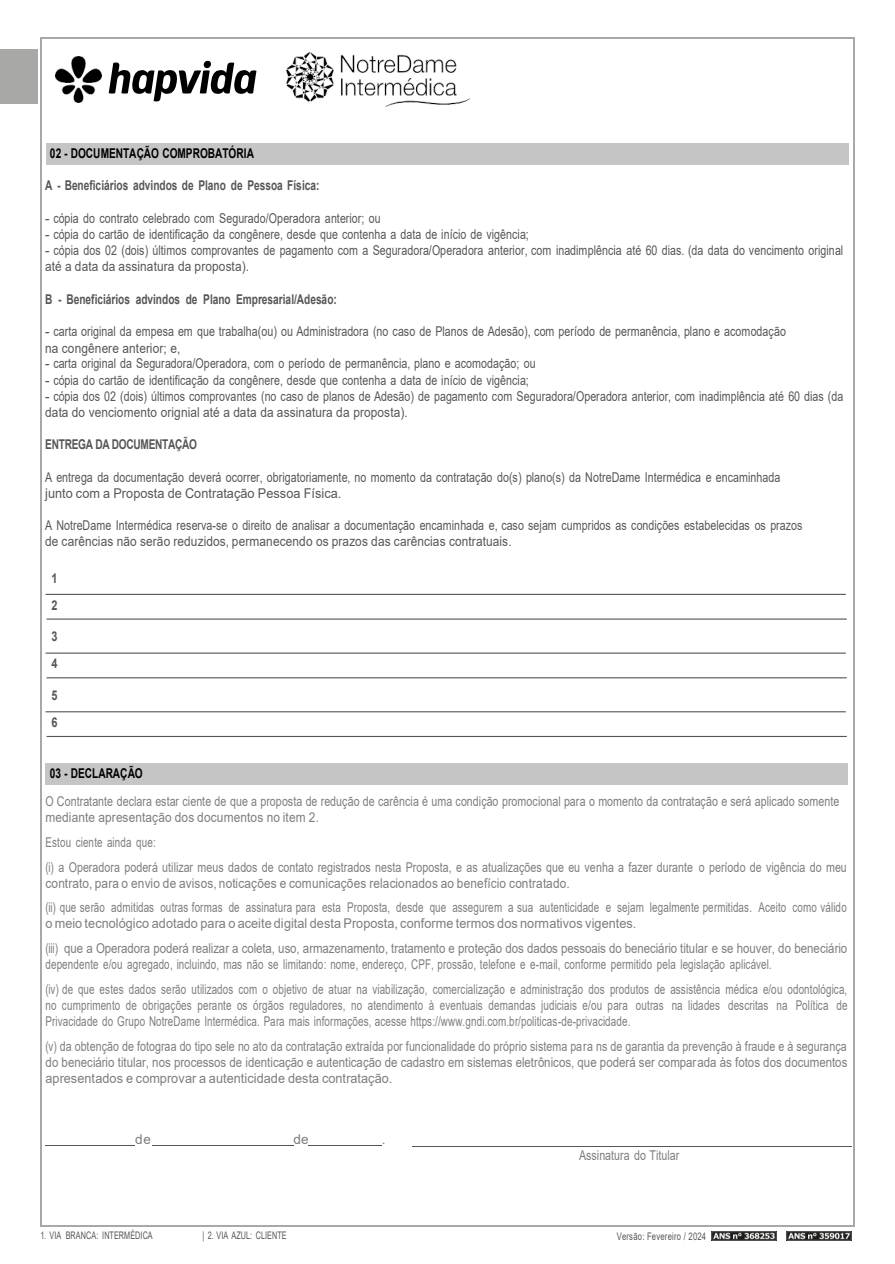
<style>
.page{position:relative;width:895px;height:1264px;background:#fff}
.page>*{position:absolute;margin:0;border:0;box-sizing:border-box;transform-origin:0 0}
.t1{font:13.5px/16px "Arial";letter-spacing:.01em;color:#7d7d7c;scale:.73 1}
.t2{font:13.5px/15.9px "Arial";letter-spacing:.005em;color:#565655}
.t3{font:13.5px/16px "Arial";letter-spacing:.005em;color:#565655;scale:.79 1}
.t4{font:13.5px/25px "Arial";letter-spacing:.01em;color:#7d7d7c;scale:.94 1}
.t5{font:13.5px/24.6px "Arial";letter-spacing:.01em;color:#7d7d7c;scale:.88 1}
.t6{font:13.5px/15.9px "Arial";letter-spacing:.01em;color:#7d7d7c;scale:.79 1}
.t7{font:700 13.5px "Arial";letter-spacing:-.005em;color:#565655;scale:.75 1}
.t8{font:700 13.5px "Arial";letter-spacing:.005em;color:#000;scale:.75 1}
.t9{font:700 13.5px "Arial";letter-spacing:-.03em;color:#565655;scale:.75 1}
.t10{font:700 13.5px/26.8px "Arial";letter-spacing:-.005em;color:#565655;scale:.81 1}
.t11{font:13.5px "Arial";letter-spacing:.01em;color:#7d7d7c}
.t12{font:10.5px "Arial";letter-spacing:.005em;color:#565655;scale:.69 1}
.t13{font:10.5px "Arial";letter-spacing:.025em;color:#565655;scale:.73 1}
</style>
<div class="page">
<img style="left:711px;top:1231px;width:65px;height:10px">
<img style="left:786px;top:1231px;width:65px;height:10px">
<hr style="left:46px;top:594px;width:799px;height:1px;background:#565655">
<hr style="left:46px;top:652px;width:799px;height:2px;background:#565655">
<hr style="left:46px;top:711px;width:799px;height:1px;background:#565655">
<div style="left:46px;top:763px;width:801px;height:22px;background:#c5c5c5"></div>
<hr style="left:45px;top:1145px;width:90px;height:1px;background:#565655">
<hr style="left:152px;top:1145px;width:141px;height:1px;background:#565655">
<hr style="left:308px;top:1145px;width:73px;height:1px;background:#565655">
<hr style="left:412px;top:1146px;width:438px;height:1px;background:#565655">
<hr style="left:46px;top:736px;width:800px;height:1px;background:#565655">
<hr style="left:46px;top:677px;width:800px;height:1px;background:#565655">
<hr style="left:46px;top:618px;width:800px;height:2px;background:#565655">
<div style="left:46px;top:144px;width:801px;height:21px;background:#c5c5c5"></div>
<img style="left:56px;top:56px;width:46px;height:46px">
<img style="left:287px;top:53px;width:182px;height:53px">
<svg style="left:109px;top:61px;width:147px;height:40px"></svg>
<div style="left:0;top:50px;width:38px;height:54px;background:#a8a8a7"></div>
<hr style="left:42px;top:37px;width:810px;height:2px;background:#a8a8a7">
<hr style="left:40px;top:39px;width:2px;height:1186px;background:#a8a8a7">
<hr style="left:852px;top:39px;width:2px;height:1186px;background:#a8a8a7">
<hr style="left:42px;top:1225px;width:810px;height:2px;background:#a8a8a7">
<p class="t8" style="left:50px;top:143px;width:273px">02 - DOCUMENTAÇÃO COMPROBATÓRIA</p>
<p class="t7" style="left:45px;top:176px;width:367px">A - Beneficiários advindos de Plano de Pessoa Física:</p>
<p class="t2" style="left:45px;top:210px;width:337px">- cópia do contrato celebrado com Segurado/Operadora anterior; ou</p>
<p class="t2" style="left:45px;top:226px;width:485px">- cópia do cartão de identificação da congênere, desde que contenha a data de início de vigência;</p>
<p class="t2" style="left:45px;top:242px;width:799px">- cópia dos 02 (dois) últimos comprovantes de pagamento com a Seguradora/Operadora anterior, com inadimplência até 60 dias. (da data do vencimento original até a data da assinatura da proposta).</p>
<p class="t7" style="left:45px;top:289px;width:390px">B - Beneficiários advindos de Plano Empresarial/Adesão:</p>
<p class="t2" style="left:45px;top:323px;width:742px;line-height:16.5px">- carta original da empesa em que trabalha(ou) ou Administradora (no caso de Planos de Adesão), com período de permanência, plano e acomodação na congênere anterior; e,</p>
<p class="t2" style="left:45px;top:355px;width:491px">- carta original da Seguradora/Operadora, com o período de permanência, plano e acomodação; ou</p>
<p class="t2" style="left:45px;top:372px;width:485px">- cópia do cartão de identificação da congênere, desde que contenha a data de início de vigência;</p>
<p class="t2" style="left:45px;top:388px;width:799px">- cópia dos 02 (dois) últimos comprovantes (no caso de planos de Adesão) de pagamento com Seguradora/Operadora anterior, com inadimplência até 60 dias (da data do venciomento orignial até a data da assinatura da proposta).</p>
<p class="t9" style="left:45px;top:435px;width:204px">ENTREGA DA DOCUMENTAÇÃO</p>
<p class="t3" style="left:45px;top:469px;width:931px">A entrega da documentação deverá ocorrer, obrigatoriamente, no momento da contratação do(s) plano(s) da NotreDame Intermédica e encaminhada junto com a Proposta de Contratação Pessoa Física.</p>
<p class="t3" style="left:45px;top:517px;width:959px">A NotreDame Intermédica reserva-se o direito de analisar a documentação encaminhada e, caso sejam cumpridos as condições estabelecidas os prazos de carências não serão reduzidos, permanecendo os prazos das carências contratuais.</p>
<p class="t10" style="left:51px;top:565px;width:9px">1<br>2</p>
<p class="t10" style="left:51px;top:623px;width:9px">3<br>4</p>
<p class="t10" style="left:51px;top:682px;width:9px">5<br>6</p>
<p class="t8" style="left:50px;top:763px;width:125px">03 - DECLARAÇÃO</p>
<p class="t6" style="left:46px;top:793px;width:1005px">O Contratante declara estar ciente de que a proposta de redução de carência é uma condição promocional para o momento da contratação e será aplicado somente mediante apresentação dos documentos no item 2.</p>
<p class="t1" style="left:46px;top:830px;width:1098px;line-height:24.6px">Estou ciente ainda que:<br>(i) a Operadora poderá utilizar meus dados de contato registrados nesta Proposta, e as atualizações que eu venha a fazer durante o período de vigência do meu</p>
<p class="t5" style="left:46px;top:870px;width:911px">contrato, para o envio de avisos, noticações e comunicações relacionados ao benefício contratado.<br>(ii) que serão admitidas outras formas de assinatura para esta Proposta, desde que assegurem a sua autenticidade e sejam legalmente permitidas. Aceito como válido</p>
<p class="t4" style="left:46px;top:911px;width:853px">o meio tecnológico adotado para o aceite digital desta Proposta, conforme termos dos normativos vigentes.<br>(iii) que a Operadora poderá realizar a coleta, uso, armazenamento, tratamento e proteção dos dados pessoais do beneciário titular e se houver, do beneciário</p>
<p class="t1" style="left:46px;top:952px;width:1099px;line-height:24.9px">dependente e/ou agregado, incluindo, mas não se limitando: nome, endereço, CPF, prossão, telefone e e-mail, conforme permitido pela legislação aplicável.<br>(iv) de que estes dados serão utilizados com o objetivo de atuar na viabilização, comercialização e administração dos produtos de assistência médica e/ou odontológica,</p>
<p class="t1" style="left:45px;top:997px;width:1099px">no cumprimento de obrigações perante os órgãos reguladores, no atendimento à eventuais demandas judiciais e/ou para outras na lidades descritas na Política de<br>Privacidade do Grupo NotreDame Intermédica. Para mais informações, acesse https://www.gndi.com.br/politicas-de-privacidade.</p>
<p class="t1" style="left:46px;top:1038px;width:1099px;text-align:justify">(v) da obtenção de fotograa do tipo sele no ato da contratação extraída por funcionalidade do próprio sistema para ns de garantia da prevenção à fraude e à segurança do beneciário titular, nos processos de identicação e autenticação de cadastro em sistemas eletrônicos, que poderá ser comparada às fotos dos documentos apresentados e comprovar a autenticidade desta contratação.</p>
<p class="t11" style="left:135px;top:1129px;width:17px">de</p>
<p class="t11" style="left:293px;top:1129px;width:17px">de</p>
<p class="t11" style="left:381px;top:1130px;width:5px">.</p>
<p class="t12" style="left:40px;top:1228px;width:164px">1. VIA BRANCA: INTERMÉDICA</p>
<p class="t12" style="left:202px;top:1228px;width:123px">| 2. VIA AZUL: CLIENTE</p>
<p class="t6" style="left:578px;top:1147px;width:128px">Assinatura do Titular</p>
<p class="t13" style="left:616px;top:1229px;width:124px">Versão: Fevereiro / 2024</p>
</div>
